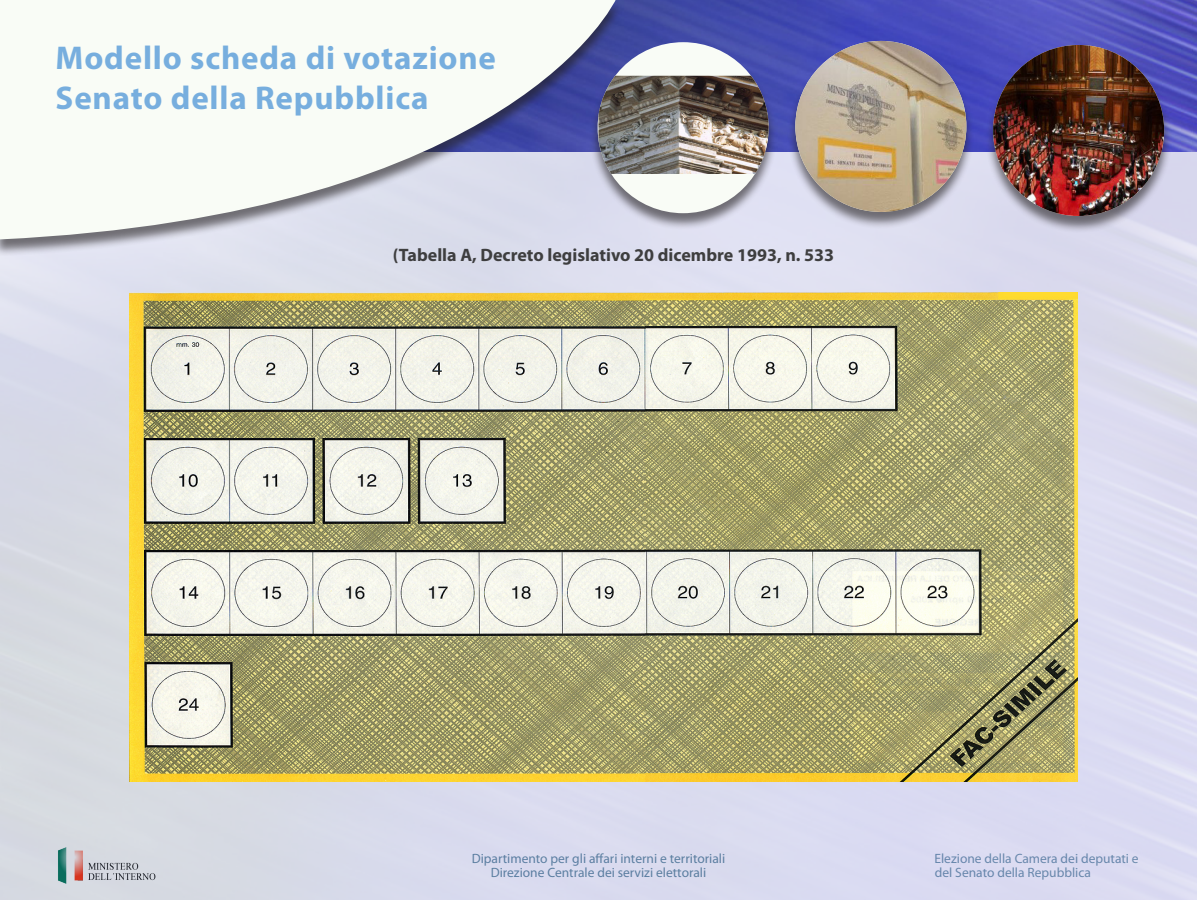
<style>
.page{position:relative;width:1197px;height:900px;background:#fff}
.page>*{position:absolute;margin:0;border:0;box-sizing:border-box;transform-origin:0 0}
.Title_2{font:700 33px/39.6px "Myriad Pro";letter-spacing:.025em;color:#77aede}
.Bodu_3{font:700 18px "Myriad Pro";color:#3e3e3f}
.t1{font:13.5px "Myriad Pro";color:#628c9e}
.t2{font:13.5px "Myriad Pro";color:#6f96a8}
</style>
<div class="page">
<img style="left:0;top:152px;width:1197px;height:748px">
<img style="left:616px;top:0;width:581px;height:152px">
<div style="left:589px;top:43px;width:188px;height:187px;background:#231f20;opacity:.6"></div>
<div style="left:598px;top:42px;width:171px;height:171px;background:#f9fcf6;border-radius:50%"></div>
<img style="left:623px;top:76px;width:146px;height:98px">
<div style="left:787px;top:42px;width:187px;height:187px;background:#231f20;opacity:.6"></div>
<img style="left:795px;top:41px;width:171px;height:171px;border-radius:85px">
<div style="left:985px;top:46px;width:187px;height:187px;background:#231f20;opacity:.6"></div>
<img style="left:993px;top:45px;width:171px;height:171px;border-radius:86px">
<div style="left:0;top:1px;width:623px;height:255px;background:#231f20;opacity:.6"></div>
<svg style="left:0;top:0;width:616px;height:239px;fill:#f9fcf6"></svg>
<img style="left:129px;top:292px;width:948px;height:489px">
<p class="Title_2" style="left:56px;top:37px;width:442px">Modello scheda di votazione<br>Senato della Repubblica</p>
<p class="Bodu_3" style="left:393px;top:243px;width:443px">(Tabella A, Decreto legislativo 20 dicembre 1993, n. 533</p>
<p class="t1" style="left:472px;top:851px;width:255px">Dipartimento per gli affari interni e territoriali</p>
<p class="t2" style="left:934px;top:851px;width:206px">Elezione della Camera dei deputati e</p>
<p class="t1" style="left:491px;top:864px;width:217px">Direzione Centrale dei servizi elettorali</p>
<p class="t2" style="left:935px;top:864px;width:158px">del Senato della Repubblica</p>
</div>
